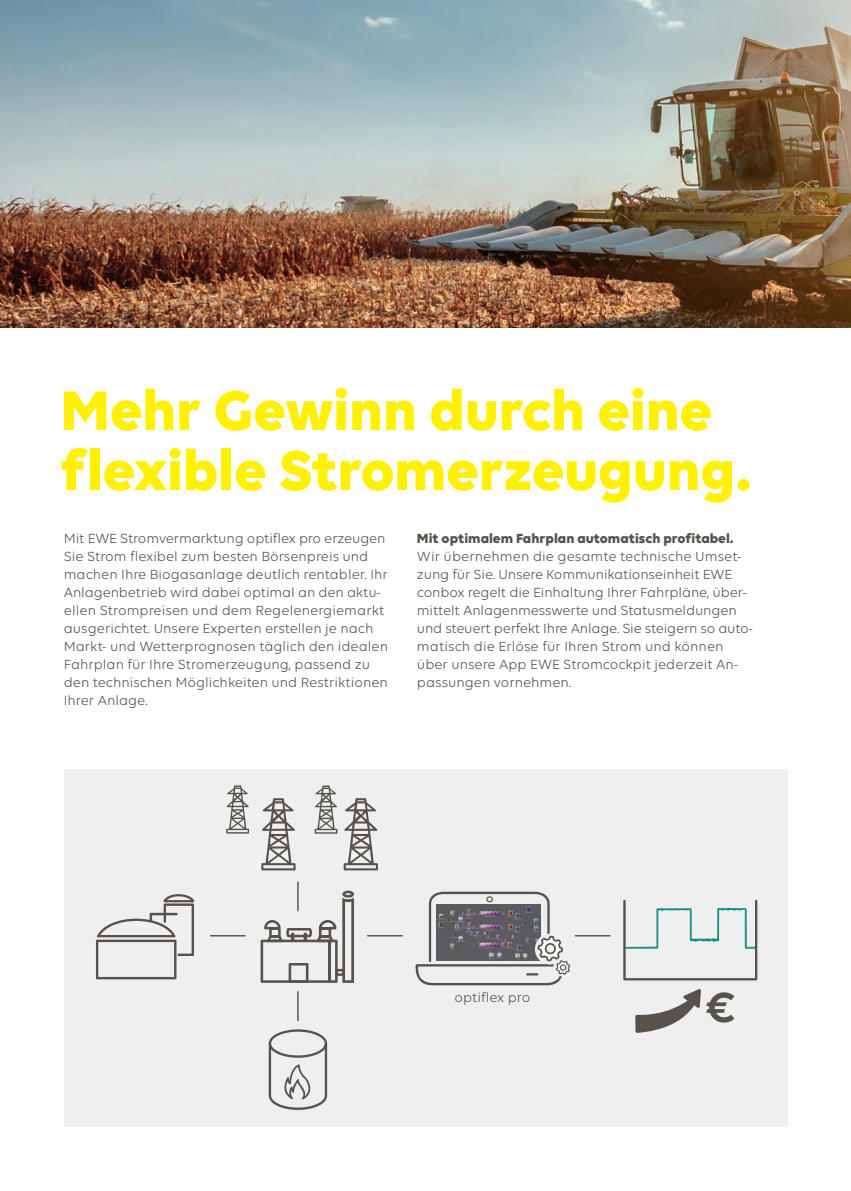
<style>
.page{position:relative;width:851px;height:1191px;background:#fff}
.page>*{position:absolute;margin:0;border:0;box-sizing:border-box;transform-origin:0 0}
.t1{font:700 60px "Volte";letter-spacing:-.005em;color:#fff101}
.t2{font:600 45.15px "Volte";color:#57524b}
.t3{font:14.25px/18px "Volte";color:#57524b}
.t4{font:700 14.25px "Volte";color:#57524b}
</style>
<div class="page">
<img style="left:0;top:0;width:850px;height:327px">
<div style="left:64px;top:769px;width:723px;height:358px;background:#f0efef"></div>
<svg style="left:96px;top:894px;width:98px;height:85px"></svg>
<svg style="left:268px;top:1029px;width:60px;height:81px"></svg>
<svg style="left:314px;top:785px;width:23px;height:48px"></svg>
<svg style="left:226px;top:785px;width:23px;height:48px"></svg>
<svg style="left:343px;top:798px;width:35px;height:72px"></svg>
<svg style="left:261px;top:798px;width:34px;height:72px"></svg>
<hr style="left:575px;top:935px;width:34px;height:1px;background:#57524b">
<hr style="left:367px;top:935px;width:35px;height:1px;background:#57524b">
<hr style="left:210px;top:935px;width:35px;height:1px;background:#57524b">
<svg style="left:297px;top:991px;width:1px;height:29px"></svg>
<svg style="left:260px;top:882px;width:94px;height:100px"></svg>
<svg style="left:415px;top:891px;width:156px;height:94px"></svg>
<svg style="left:626px;top:906px;width:132px;height:57px"></svg>
<div style="left:623px;top:899px;width:134px;height:81px;border:2px solid #57524b"></div>
<svg style="left:635px;top:989px;width:66px;height:44px"></svg>
<svg style="left:303px;top:932px;width:4px;height:10px"></svg>
<p class="t1" style="left:60px;top:374px;width:653px">Mehr Gewinn durch eine</p>
<p class="t1" style="left:60px;top:434px;width:692px">flexible Stromerzeugung.</p>
<p class="t3" style="left:64px;top:529px;width:326px">Mit EWE Stromvermarktung optiflex pro erzeugen Sie Strom flexibel zum besten Börsenpreis und machen Ihre Biogasanlage deutlich rentabler. Ihr Anlagenbetrieb wird dabei optimal an den aktu&shy;ellen Strompreisen und dem Regelenergiemarkt ausgerichtet. Unsere Experten erstellen je nach Markt- und Wetterprognosen täglich den idealen Fahrplan für Ihre Stromerzeugung, passend zu den technischen Möglichkeiten und Restriktionen Ihrer Anlage.</p>
<p class="t4" style="left:417px;top:530px;width:318px">Mit optimalem Fahrplan automatisch profitabel.</p>
<p class="t3" style="left:417px;top:547px;width:337px">Wir übernehmen die gesamte technische Umset&shy;zung für Sie. Unsere Kommunikationseinheit EWE conbox regelt die Einhaltung Ihrer Fahrpläne, über&shy;mittelt Anlagenmesswerte und Statusmeldungen und steuert perfekt Ihre Anlage. Sie steigern so auto&shy;matisch die Erlöse für Ihren Strom und können über unsere App EWE Stromcockpit jederzeit An&shy;passungen vornehmen.</p>
<p class="t3" style="left:454px;top:988px;width:77px">optiflex pro</p>
<p class="t2" style="left:705px;top:980px;width:31px">€</p>
</div>
